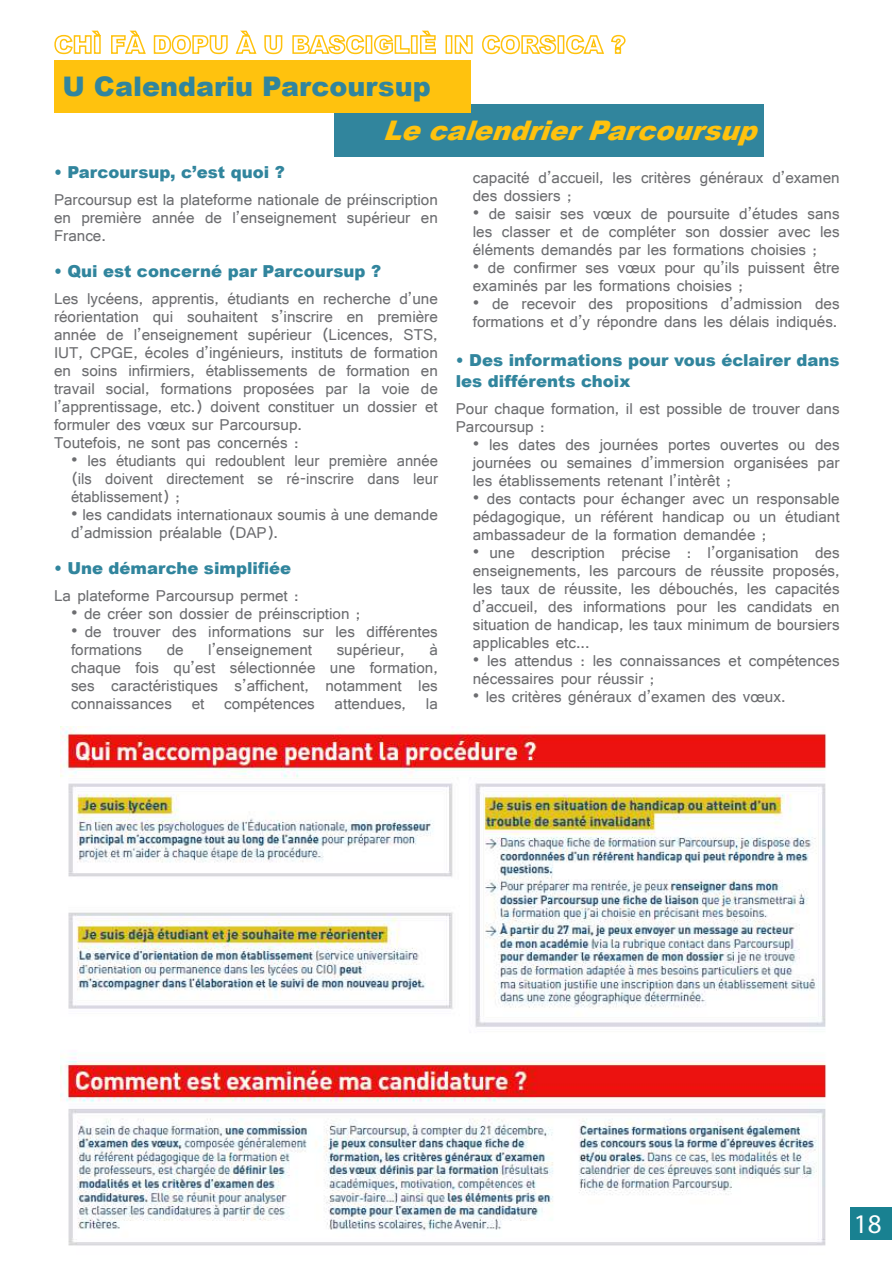
<style>
.page{position:relative;width:893px;height:1263px;background:#fff}
.page>*{position:absolute;margin:0;border:0;box-sizing:border-box;transform-origin:0 0}
.t1{font:italic 900 27px "Arial";color:#ffc20e}
.t2{font:900 27px "Arial";color:#31859d}
.t3{font:27px "Myriad Pro";color:#fff}
.t4{font:16.5px/18px "Shruti";color:#6c6d70}
.t5{font:900 16.5px/21px "Arial";color:#31859d}
</style>
<div class="page">
<div style="left:850px;top:1206px;width:41px;height:33px;background:#198191"></div>
<div style="left:335px;top:104px;width:429px;height:52px;background:#31859d"></div>
<div style="left:54px;top:60px;width:417px;height:53px;background:#ffc20e"></div>
<img style="left:60px;top:726px;width:766px;height:520px">
<svg style="left:54px;top:30px;width:47px;height:25px"></svg>
<svg style="left:111px;top:30px;width:35px;height:24px"></svg>
<svg style="left:153px;top:34px;width:75px;height:21px"></svg>
<svg style="left:235px;top:30px;width:22px;height:24px"></svg>
<svg style="left:264px;top:35px;width:19px;height:20px"></svg>
<svg style="left:292px;top:34px;width:73px;height:21px"></svg>
<div style="left:365px;top:35px;width:7px;height:19px;border:2px solid #ffc20e"></div>
<svg style="left:374px;top:34px;width:36px;height:21px"></svg>
<div style="left:411px;top:35px;width:7px;height:19px;border:2px solid #ffc20e"></div>
<svg style="left:420px;top:30px;width:16px;height:24px"></svg>
<div style="left:446px;top:35px;width:6px;height:19px;border:2px solid #ffc20e"></div>
<svg style="left:454px;top:35px;width:19px;height:19px"></svg>
<svg style="left:482px;top:34px;width:75px;height:21px"></svg>
<div style="left:557px;top:35px;width:7px;height:19px;border:2px solid #ffc20e"></div>
<svg style="left:566px;top:34px;width:60px;height:21px"></svg>
<h1 class="t2" style="left:63px;top:67px;width:370px">U Calendariu Parcoursup</h1>
<h1 class="t1" style="left:383px;top:111px;width:387px">LecalendrierParcoursup</h1>
<p class="t5" style="left:54px;top:161px;width:232px">• Parcoursup, c’est quoi ?</p>
<p class="t4" style="left:54px;top:190px;width:385px;text-align:justify">Parcoursup est la plateforme nationale de préinscription en première année de l’enseignement supérieur en France.</p>
<p class="t5" style="left:54px;top:260px;width:329px">• Qui est concerné par Parcoursup ?</p>
<p class="t4" style="left:54px;top:289px;width:385px">Les lycéens, apprentis, étudiants en recherche d’une réorientation qui souhaitent s’inscrire en première année de l’enseignement supérieur (Licences, STS, IUT, CPGE, écoles d’ingénieurs, instituts de formation en soins infirmiers, établissements de formation en travail social, formations proposées par la voie de l’apprentissage, etc.) doivent constituer un dossier et formuler des vœux sur Parcoursup.<br>Toutefois, ne sont pas concernés :</p>
<p class="t4" style="left:71px;top:451px;width:368px;text-align:justify">• les étudiants qui redoublent leur première année (ils doivent directement se ré-inscrire dans leur établissement) ;</p>
<p class="t4" style="left:71px;top:505px;width:368px">• les candidats internationaux soumis à une demande d’admission préalable (DAP).</p>
<p class="t5" style="left:54px;top:557px;width:239px">• Une démarche simplifiée</p>
<p class="t4" style="left:54px;top:586px;width:246px">La plateforme Parcoursup permet :</p>
<p class="t4" style="left:71px;top:604px;width:291px">• de créer son dossier de préinscription ;</p>
<p class="t4" style="left:71px;top:622px;width:368px">• de trouver des informations sur les différentes formations</p>
<p class="t4" style="left:167px;top:640px;width:18px">de</p>
<p class="t4" style="left:208px;top:640px;width:105px">l’enseignement</p>
<p class="t4" style="left:337px;top:640px;width:70px">supérieur,</p>
<p class="t4" style="left:71px;top:640px;width:368px;text-align:justify;text-indent:358px">à chaque fois qu’est sélectionnée une formation, ses caractéristiques s’affichent, notamment les connaissances et compétences attendues, la</p>
<p class="t4" style="left:473px;top:168px;width:368px">capacité d’accueil, les critères généraux d’examen des dossiers ;</p>
<p class="t4" style="left:473px;top:204px;width:368px;text-align:justify">• de saisir ses vœux de poursuite d’études sans les classer et de compléter son dossier avec les éléments demandés par les formations choisies ;</p>
<p class="t4" style="left:473px;top:258px;width:368px">• de confirmer ses vœux pour qu’ils puissent être examinés par les formations choisies ;</p>
<p class="t4" style="left:473px;top:294px;width:368px">• de recevoir des propositions d’admission des formations et d’y répondre dans les délais indiqués.</p>
<p class="t5" style="left:456px;top:349px;width:385px">• Des informations pour vous éclairer dans les différents choix</p>
<p class="t4" style="left:456px;top:399px;width:385px">Pour chaque formation, il est possible de trouver dans<br>Parcoursup :</p>
<p class="t4" style="left:473px;top:435px;width:368px;text-align:justify">• les dates des journées portes ouvertes ou des journées ou semaines d’immersion organisées par les établissements retenant l’intèrêt ;</p>
<p class="t4" style="left:473px;top:489px;width:368px;text-align:justify">• des contacts pour échanger avec un responsable pédagogique, un référent handicap ou un étudiant ambassadeur de la formation demandée ;</p>
<p class="t4" style="left:473px;top:543px;width:368px;text-align:justify">• une description précise : l’organisation des enseignements, les parcours de réussite proposés, les taux de réussite, les débouchés, les capacités d’accueil, des informations pour les candidats en situation de handicap, les taux minimum de boursiers applicables etc...</p>
<p class="t4" style="left:473px;top:651px;width:368px">• les attendus : les connaissances et compétences nécessaires pour réussir ;</p>
<p class="t4" style="left:473px;top:687px;width:314px">• les critères généraux d’examen des vœux.</p>
<h1 class="t3" style="left:854px;top:1207px;width:29px">18</h1>
</div>
